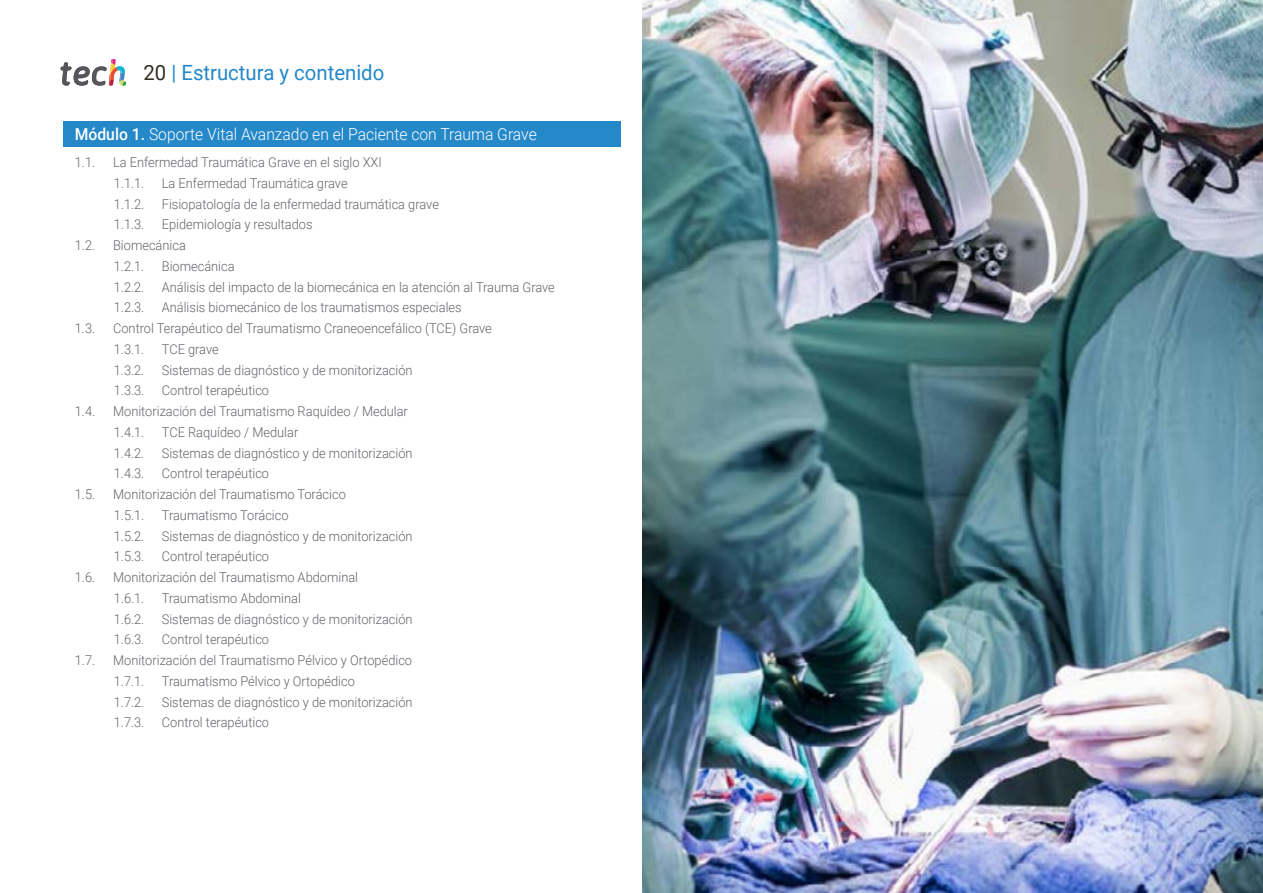
<style>
.page{position:relative;width:1263px;height:893px;background:#fff}
.page>*{position:absolute;margin:0;border:0;box-sizing:border-box;transform-origin:0 0}
.t1{font:21px "Roboto";color:#2488c9}
.t2{font:300 16.5px "Roboto";color:#fff;scale:.95 1}
.t3{font:300 13.5px/20.7px "Roboto";color:#61646a;scale:.95 1}
.s1{color:#312e20}
.s2{font-weight:500}
</style>
<div class="page">
<img style="left:642px;top:0;width:621px;height:893px">
<div style="left:64px;top:121px;width:557px;height:25px;background:#2488c9"></div>
<svg style="left:61px;top:59px;width:65px;height:27px"></svg>
<h1 class="t1" style="left:144px;top:57px;width:242px"><span class="s1">20</span> | Estructura y contenido</h1>
<p class="t2" style="left:75px;top:123px;width:488px"><span class="s2">Módulo 1.</span> Soporte Vital Avanzado en el Paciente con Trauma Grave</p>
<p class="t3" style="left:75px;top:151px;width:23px">1.1.</p>
<p class="t3" style="left:113px;top:151px;width:284px">La Enfermedad Traumática Grave en el siglo XXI<br>1.1.1.</p>
<p class="t3" style="left:162px;top:172px;width:197px">La Enfermedad Traumática grave</p>
<p class="t3" style="left:114px;top:193px;width:34px">1.1.2.</p>
<p class="t3" style="left:162px;top:193px;width:293px">Fisiopatología de la enfermedad traumática grave</p>
<p class="t3" style="left:114px;top:214px;width:34px">1.1.3.</p>
<p class="t3" style="left:162px;top:214px;width:160px">Epidemiología y resultados</p>
<p class="t3" style="left:75px;top:234px;width:23px">1.2.</p>
<p class="t3" style="left:113px;top:234px;width:78px">Biomecánica<br>1.2.1.</p>
<p class="t3" style="left:162px;top:255px;width:78px">Biomecánica</p>
<p class="t3" style="left:114px;top:276px;width:34px">1.2.2.</p>
<p class="t3" style="left:162px;top:276px;width:415px">Análisis del impacto de la biomecánica en la atención al Trauma Grave</p>
<p class="t3" style="left:114px;top:297px;width:34px">1.2.3.</p>
<p class="t3" style="left:162px;top:297px;width:317px">Análisis biomecánico de los traumatismos especiales</p>
<p class="t3" style="left:75px;top:317px;width:23px">1.3.</p>
<p class="t3" style="left:113px;top:317px;width:400px">Control Terapéutico del Traumatismo Craneoencefálico (TCE) Grave<br>1.3.1.</p>
<p class="t3" style="left:162px;top:338px;width:61px">TCE grave</p>
<p class="t3" style="left:114px;top:359px;width:34px">1.3.2.</p>
<p class="t3" style="left:162px;top:359px;width:265px">Sistemas de diagnóstico y de monitorización</p>
<p class="t3" style="left:114px;top:380px;width:34px">1.3.3.</p>
<p class="t3" style="left:162px;top:380px;width:114px">Control terapéutico</p>
<p class="t3" style="left:75px;top:400px;width:23px">1.4.</p>
<p class="t3" style="left:113px;top:400px;width:312px">Monitorización del Traumatismo Raquídeo / Medular<br>1.4.1.</p>
<p class="t3" style="left:162px;top:421px;width:145px">TCE Raquídeo / Medular</p>
<p class="t3" style="left:114px;top:442px;width:34px">1.4.2.</p>
<p class="t3" style="left:162px;top:442px;width:265px">Sistemas de diagnóstico y de monitorización</p>
<p class="t3" style="left:114px;top:463px;width:34px">1.4.3.</p>
<p class="t3" style="left:162px;top:463px;width:114px">Control terapéutico</p>
<p class="t3" style="left:75px;top:483px;width:23px">1.5.</p>
<p class="t3" style="left:113px;top:483px;width:246px">Monitorización del Traumatismo Torácico<br>1.5.1.</p>
<p class="t3" style="left:162px;top:504px;width:135px">Traumatismo Torácico</p>
<p class="t3" style="left:114px;top:525px;width:34px">1.5.2.</p>
<p class="t3" style="left:162px;top:525px;width:265px">Sistemas de diagnóstico y de monitorización</p>
<p class="t3" style="left:114px;top:546px;width:34px">1.5.3.</p>
<p class="t3" style="left:162px;top:546px;width:114px">Control terapéutico</p>
<p class="t3" style="left:75px;top:566px;width:23px">1.6.</p>
<p class="t3" style="left:113px;top:566px;width:259px">Monitorización del Traumatismo Abdominal<br>1.6.1.</p>
<p class="t3" style="left:162px;top:587px;width:148px">Traumatismo Abdominal</p>
<p class="t3" style="left:114px;top:608px;width:34px">1.6.2.</p>
<p class="t3" style="left:162px;top:608px;width:265px">Sistemas de diagnóstico y de monitorización</p>
<p class="t3" style="left:114px;top:629px;width:34px">1.6.3.</p>
<p class="t3" style="left:162px;top:629px;width:114px">Control terapéutico</p>
<p class="t3" style="left:75px;top:649px;width:23px">1.7.</p>
<p class="t3" style="left:113px;top:649px;width:316px">Monitorización del Traumatismo Pélvico y Ortopédico<br>1.7.1.</p>
<p class="t3" style="left:162px;top:670px;width:205px">Traumatismo Pélvico y Ortopédico</p>
<p class="t3" style="left:114px;top:691px;width:34px">1.7.2.</p>
<p class="t3" style="left:162px;top:691px;width:265px">Sistemas de diagnóstico y de monitorización</p>
<p class="t3" style="left:114px;top:712px;width:34px">1.7.3.</p>
<p class="t3" style="left:162px;top:712px;width:114px">Control terapéutico</p>
</div>
